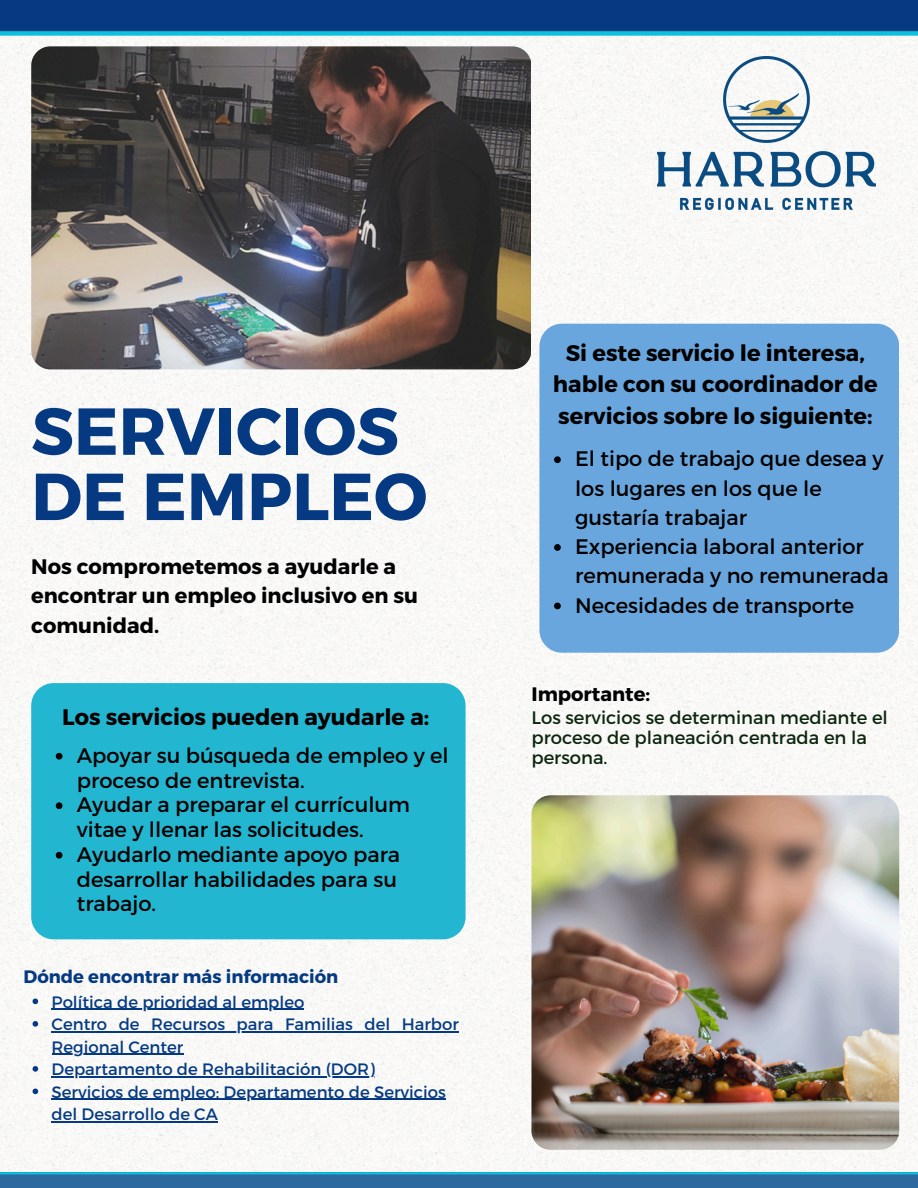
<style>
.page{position:relative;width:918px;height:1188px;background:#fff}
.page>*{position:absolute;margin:0;border:0;box-sizing:border-box;transform-origin:0 0}
.t1{font:700 66.3px/65.2px "Montserrat";color:#053a82}
.t2{font:700 22.5px/31.5px "Montserrat";color:#000;text-align:center}
.t3{font:21px/24.8px "Montserrat";color:#000}
.t4{font:700 21px/29.2px "Montserrat";color:#010101}
.t5{font:700 19.5px "Montserrat";color:#000}
.t6{font:18px/20.2px "Montserrat";color:#0c270e}
.t7{font:700 18px "Montserrat";color:#053a82}
.t8{font:16.5px/22.5px "Montserrat";color:#053a82}
</style>
<div class="page">
<img style="left:0;top:36px;width:918px;height:1136px">
<div style="left:0;top:0;width:918px;height:31px;background:#053a82"></div>
<div style="left:0;top:1172px;width:918px;height:16px;background:#2d699f"></div>
<div style="left:0;top:31px;width:918px;height:5px;background:#0cc0df"></div>
<hr style="left:0;top:1172px;width:918px;height:2px;background:#0cc0df">
<img style="left:31px;top:46px;width:500px;height:323px;border-radius:19px">
<div style="left:31px;top:683px;width:435px;height:256px;background:#23b6d1"></div>
<div style="left:539px;top:324px;width:360px;height:329px;background:#68a6dd;border-radius:22px"></div>
<svg style="left:554px;top:456px;width:7px;height:7px"></svg>
<svg style="left:554px;top:544px;width:7px;height:7px"></svg>
<svg style="left:554px;top:603px;width:7px;height:6px"></svg>
<svg style="left:33px;top:999px;width:5px;height:5px"></svg>
<hr style="left:52px;top:1009px;width:252px;height:1px;background:#053a82">
<svg style="left:33px;top:1021px;width:5px;height:6px"></svg>
<hr style="left:52px;top:1031px;width:407px;height:1px;background:#053a82">
<hr style="left:52px;top:1054px;width:131px;height:1px;background:#053a82">
<svg style="left:33px;top:1066px;width:5px;height:6px"></svg>
<hr style="left:52px;top:1076px;width:323px;height:1px;background:#053a82">
<svg style="left:33px;top:1089px;width:5px;height:5px"></svg>
<hr style="left:52px;top:1099px;width:394px;height:1px;background:#053a82">
<hr style="left:52px;top:1121px;width:166px;height:1px;background:#053a82">
<svg style="left:56px;top:753px;width:7px;height:7px"></svg>
<svg style="left:56px;top:802px;width:7px;height:7px"></svg>
<svg style="left:56px;top:852px;width:7px;height:7px"></svg>
<img style="left:657px;top:57px;width:219px;height:153px">
<img style="left:531px;top:795px;width:368px;height:355px">
<p class="t1" style="left:31px;top:395px;width:398px">SERVICIOS<br>DE EMPLEO</p>
<p class="t4" style="left:31px;top:551px;width:388px">Nos comprometemos a ayudarle a encontrar un empleo inclusivo en su comunidad.</p>
<p class="t2" style="left:62px;top:700px;width:369px">Los servicios pueden ayudarle a:</p>
<h4 class="t3" style="left:77px;top:742px;width:373px">Apoyar su búsqueda de empleo y el proceso de entrevista.</h4>
<p class="t3" style="left:77px;top:792px;width:335px">Ayudar a preparar el currículum vitae y llenar las solicitudes.</p>
<p class="t3" style="left:77px;top:841px;width:325px">Ayudarlo mediante apoyo para desarrollar habilidades para su trabajo.</p>
<p class="t7" style="left:24px;top:965px;width:316px">Dónde encontrar más información</p>
<h1 class="t8" style="left:52px;top:990px;width:254px">Política de prioridad al empleo</h1>
<h2 class="t8" style="left:52px;top:1012px;width:409px">Centro de Recursos para Familias del Harbor</h2>
<h2 class="t8" style="left:52px;top:1035px;width:325px">Regional Center<br>Departamento de Rehabilitación (DOR)</h2>
<p class="t8" style="left:52px;top:1080px;width:396px">Servicios de empleo: Departamento de Servicios</p>
<p class="t8" style="left:52px;top:1102px;width:168px">del Desarrollo de CA</p>
<p class="t2" style="left:553px;top:336px;width:326px">Si este servicio le interesa, hable con su coordinador de servicios sobre lo siguiente:</p>
<h2 class="t3" style="left:575px;top:443px;width:310px;line-height:29.2px">El tipo de trabajo que desea y los lugares en los que le gustaría trabajar</h2>
<p class="t3" style="left:575px;top:531px;width:315px;line-height:29.2px">Experiencia laboral anterior remunerada y no remunerada</p>
<p class="t3" style="left:575px;top:592px;width:281px">Necesidades de transporte</p>
<p class="t5" style="left:531px;top:682px;width:120px">Importante:</p>
<p class="t6" style="left:531px;top:706px;width:358px">Los servicios se determinan mediante el proceso de planeación centrada en la persona.</p>
</div>
